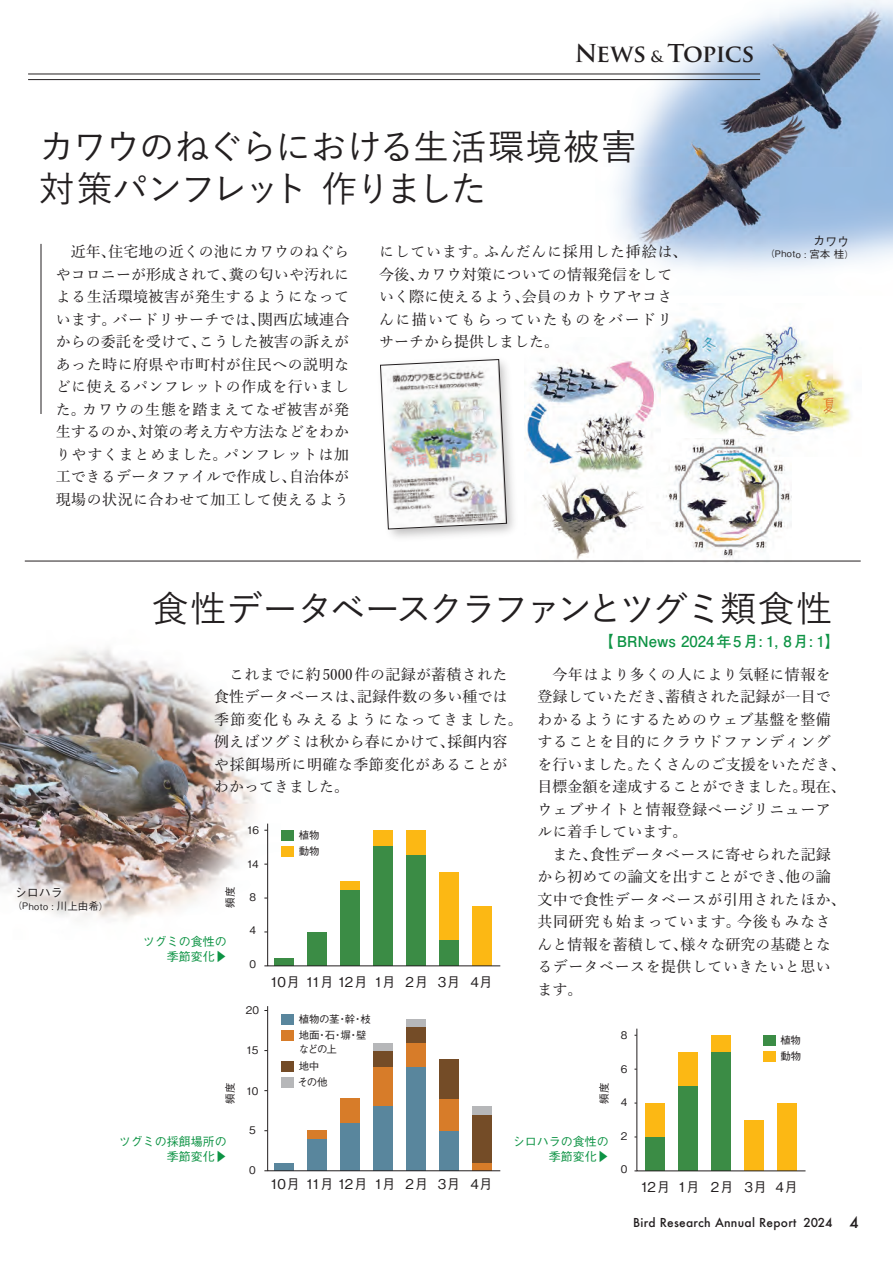
<style>
.page{position:relative;width:893px;height:1263px;background:#fff}
.page>*{position:absolute;margin:0;border:0;box-sizing:border-box;transform-origin:0 0}
.t1{font:500 36px/42px "Yu Go";letter-spacing:-.065em;color:#231f20}
.t2{font:500 36px "Yu Go";letter-spacing:-.09em;color:#231f20}
.t3{font:700 24px "Trajan Pro";letter-spacing:-.03em;color:#231f20}
.t4{font:500 15px/22.5px "Yu Min";letter-spacing:.02em;color:#231f20}
.t5{font:700 15px "Futo Go B101 Pro";color:#0d9344}
.t6{font:500 13.5px "Gothic BBB Pro";letter-spacing:-.01em;color:#231f20}
.t7{font:500 13.5px "Gothic BBB Pro";letter-spacing:.025em;color:#231f20}
.t8{font:500 12px/15px "Gothic BBB Pro";color:#0d9344;text-align:right}
.t9{font:500 12px "Futura";letter-spacing:.02em;color:#231f20}
.t10{font:500 12px "Gothic BBB Pro";letter-spacing:-.01em;color:#231f20}
.t11{font:500 10.5px/16.2px "Gothic BBB Pro";letter-spacing:-.035em;color:#231f20}
.t12{font:500 9px "Gothic BBB Pro";letter-spacing:.04em;color:#231f20}
.s1{font-size:15px}
.s2{font-size:10.5px}
.s3{font-family:"Koz Go Pr 6 N";font-weight:400}
</style>
<div class="page">
<img style="left:0;top:648px;width:255px;height:272px">
<svg style="left:264px;top:823px;width:237px;height:143px"></svg>
<svg style="left:264px;top:1006px;width:237px;height:165px"></svg>
<div style="left:282px;top:1014px;width:12px;height:10px;background:#59869d"></div>
<div style="left:282px;top:1030px;width:12px;height:10px;background:#d77c29"></div>
<div style="left:282px;top:1061px;width:12px;height:10px;background:#744c27"></div>
<div style="left:282px;top:1077px;width:12px;height:10px;background:#b6b7b9"></div>
<div style="left:282px;top:830px;width:12px;height:10px;background:#3b8c45"></div>
<div style="left:282px;top:846px;width:12px;height:10px;background:#fcb814"></div>
<svg style="left:634px;top:1028px;width:172px;height:143px"></svg>
<div style="left:763px;top:1035px;width:12px;height:10px;background:#3b8c45"></div>
<div style="left:763px;top:1051px;width:12px;height:10px;background:#fcb814"></div>
<img style="left:595px;top:0;width:298px;height:270px">
<img style="left:661px;top:456px;width:131px;height:105px">
<img style="left:661px;top:318px;width:190px;height:138px">
<img style="left:525px;top:340px;width:136px;height:221px">
<hr style="left:25px;top:561px;width:836px;height:1px;background:#231f20">
<hr style="left:28px;top:74px;width:732px;height:1px;background:#231f20">
<hr style="left:28px;top:79px;width:732px;height:1px;background:#231f20">
<hr style="left:41px;top:244px;width:1px;height:170px;background:#231f20">
<img style="left:380px;top:359px;width:127px;height:170px">
<h2 class="t3" style="left:575px;top:38px;width:181px">News <span class="s1">&amp;</span> Topics</h2>
<h1 class="t1" style="left:39px;top:121px;width:600px">カワウのねぐらにおける生活環境被害対策パンフレット 作りました</h1>
<p class="t4" style="left:56px;top:239px;width:295px;text-align:justify">　近年、住宅地の近くの池にカワウのねぐらやコロニーが形成されて、糞の匂いや汚れによる生活環境被害が発生するようになっています。バードリサーチでは、関西広域連合からの委託を受けて、こうした被害の訴えがあった時に府県や市町村が住民への説明などに使えるパンフレットの作成を行いました。カワウの生態を踏まえてなぜ被害が発生するのか、対策の考え方や方法などをわかりやすくまとめました。パンフレットは加工できるデータファイルで作成し、自治体が現場の状況に合わせて加工して使えるよう</p>
<p class="t4" style="left:379px;top:239px;width:310px">にしています。ふんだんに採用した挿絵は、今後、カワウ対策についての情報発信をしていく際に使えるよう、会員のカトウアヤコさんに描いてもらっていたものをバードリサーチから提供しました。</p>
<p class="t10" style="left:813px;top:231px;width:38px">カワウ</p>
<p class="t12" style="left:766px;top:247px;width:89px">（Photo : <span class="s2">宮本 桂</span>）</p>
<h1 class="t2" style="left:152px;top:575px;width:682px">食性データベースクラファンとツグミ類食性</h1>
<p class="t10" style="left:15px;top:883px;width:50px">シロハラ</p>
<p class="t12" style="left:13px;top:899px;width:96px">（Photo : <span class="s2">川上由希</span>）</p>
<p class="t5" style="left:599px;top:629px;width:242px">【 BRNews 2024年5月: 1, 8月: 1】</p>
<p class="t4" style="left:214px;top:661px;width:310px">　これまでに約5000件の記録が蓄積された食性データベースは、記録件数の多い種では季節変化もみえるようになってきました。例えばツグミは秋から春にかけて、採餌内容や採餌場所に明確な季節変化があることがわかってきました。</p>
<p class="t4" style="left:537px;top:661px;width:310px">　今年はより多くの人により気軽に情報を登録していただき、蓄積された記録が一目でわかるようにするためのウェブ基盤を整備することを目的にクラウドファンディングを行いました。たくさんのご支援をいただき、目標金額を達成することができました。現在、ウェブサイトと情報登録ページリニューアルに着手しています。<br>　また、食性データベースに寄せられた記録から初めての論文を出すことができ、他の論文中で食性データベースが引用されたほか、共同研究も始まっています。今後もみなさんと情報を蓄積して、様々な研究の基礎となるデータベースを提供していきたいと思います。</p>
<p class="t11" style="left:247px;top:820px;width:14px">16</p>
<p class="t11" style="left:247px;top:854px;width:14px">14</p>
<p class="t11" style="left:250px;top:888px;width:8px">8</p>
<p class="t11" style="left:250px;top:921px;width:8px">4</p>
<p class="t11" style="left:250px;top:955px;width:8px">0</p>
<p class="t11" style="left:299px;top:826px;width:22px">植物動物</p>
<p class="t11" style="left:221px;top:908px;width:23px;rotate:-90deg">頻度</p>
<p class="t8" style="left:143px;top:932px;width:86px">ツグミの食性の季節変化<span class="s3">▶</span></p>
<p class="t6" style="left:270px;top:971px;width:224px">10月 11月 12月 1月 2月 3月 4月</p>
<p class="t11" style="left:299px;top:1010px;width:74px">植物の茎・幹・枝地面・石・塀・壁</p>
<p class="t11" style="left:299px;top:1039px;width:40px">などの上</p>
<p class="t11" style="left:246px;top:1001px;width:15px">20</p>
<p class="t11" style="left:621px;top:1025px;width:8px">8</p>
<p class="t11" style="left:621px;top:1059px;width:8px">6</p>
<p class="t11" style="left:621px;top:1093px;width:8px">4</p>
<p class="t11" style="left:621px;top:1126px;width:8px">2</p>
<p class="t11" style="left:621px;top:1160px;width:8px">0</p>
<p class="t11" style="left:780px;top:1031px;width:22px">植物動物</p>
<p class="t11" style="left:246px;top:1041px;width:14px">15</p>
<p class="t11" style="left:246px;top:1082px;width:14px">10</p>
<p class="t11" style="left:249px;top:1120px;width:8px">5</p>
<p class="t11" style="left:297px;top:1057px;width:32px">地中その他</p>
<p class="t11" style="left:221px;top:1103px;width:23px;rotate:-90deg">頻度</p>
<p class="t11" style="left:595px;top:1103px;width:23px;rotate:-90deg">頻度</p>
<p class="t8" style="left:119px;top:1133px;width:110px">ツグミの採餌場所の季節変化<span class="s3">▶</span></p>
<p class="t8" style="left:513px;top:1133px;width:97px">シロハラの食性の季節変化<span class="s3">▶</span></p>
<p class="t11" style="left:249px;top:1160px;width:8px">0</p>
<p class="t6" style="left:270px;top:1173px;width:224px">10月 11月 12月 1月 2月 3月 4月</p>
<p class="t7" style="left:640px;top:1176px;width:159px">12月 1月 2月 3月 4月</p>
<p class="t9" style="left:633px;top:1214px;width:227px">Bird Research Annual Report 2024 <span class="s1">4</span></p>
</div>
